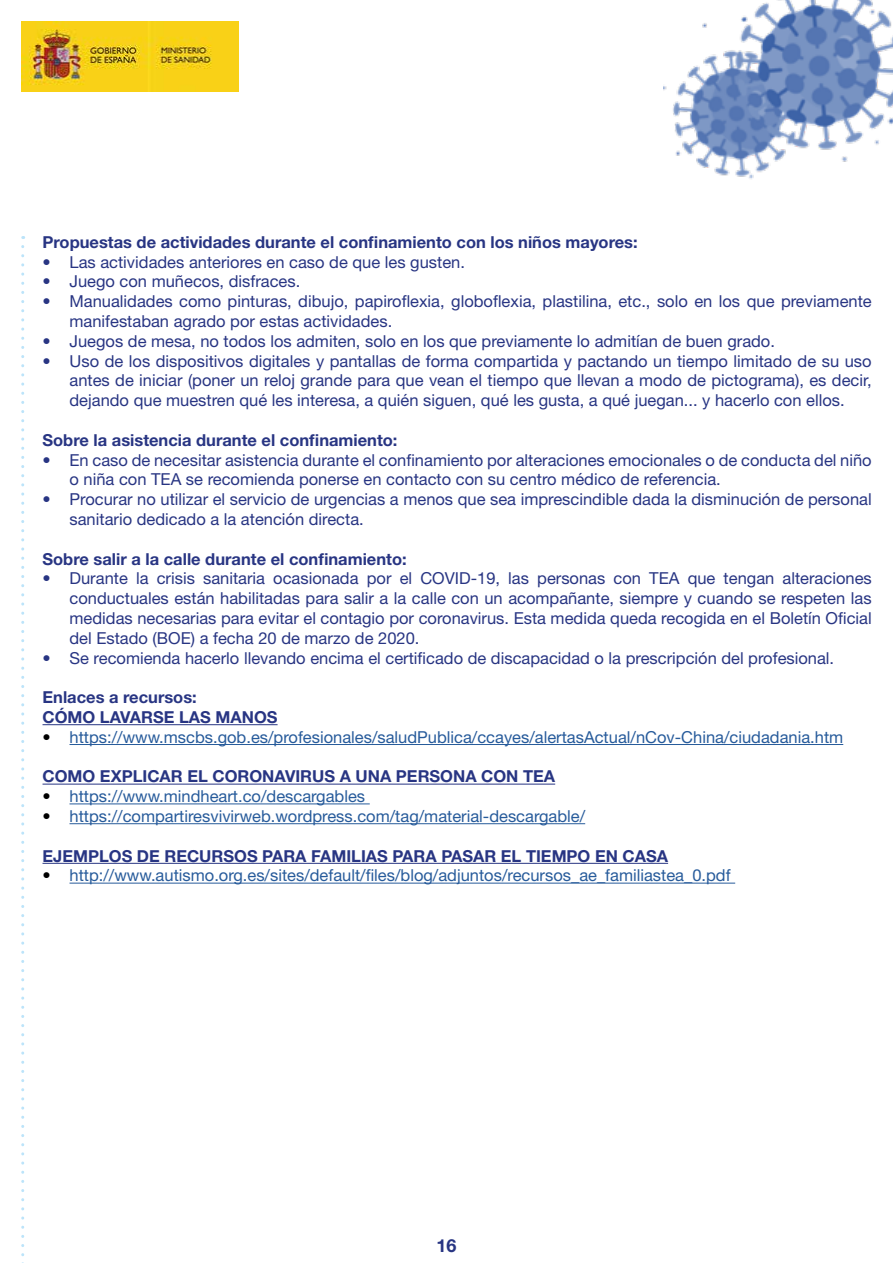
<style>
.page{position:relative;width:893px;height:1263px;background:#fff}
.page>*{position:absolute;margin:0;border:0;box-sizing:border-box;transform-origin:0 0}
.t1{font:700 18px "Helvetica Neue LT Std";color:#283583}
.t2{font:16.5px/19.8px "Helvetica Neue LT Std";color:#283583}
.t3{font:16.5px "Helvetica Neue LT Std";color:#275b9b}
.t4{font:700 16.5px/19.8px "Helvetica Neue LT Std";color:#283583}
.s1{color:#000}
</style>
<div class="page">
<img style="left:663px;top:0;width:230px;height:179px">
<img style="left:21px;top:21px;width:218px;height:70px">
<svg style="left:21px;top:246px;width:3px;height:1017px"></svg>
<hr style="left:43px;top:724px;width:235px;height:1px;background:#283583">
<hr style="left:70px;top:744px;width:773px;height:1px;background:#275b9b">
<hr style="left:43px;top:784px;width:512px;height:1px;background:#283583">
<hr style="left:70px;top:803px;width:300px;height:1px;background:#275b9b">
<hr style="left:70px;top:823px;width:515px;height:1px;background:#275b9b">
<hr style="left:43px;top:863px;width:625px;height:1px;background:#283583">
<hr style="left:70px;top:883px;width:665px;height:1px;background:#275b9b">
<p class="t4" style="left:43px;top:232px;width:597px">Propuestas de actividades durante el confinamiento con los niños mayores:</p>
<p class="t2" style="left:43px;top:252px;width:424px">• Las actividades anteriores en caso de que les gusten.</p>
<p class="t2" style="left:43px;top:271px;width:259px">• Juego con muñecos, disfraces.</p>
<p class="t2" style="left:70px;top:291px;width:804px;text-indent:-27px">• Manualidades como pinturas, dibujo, papiroflexia, globoflexia, plastilina, etc., solo en los que previamente manifestaban agrado por estas actividades.</p>
<p class="t2" style="left:43px;top:331px;width:734px">• Juegos de mesa, no todos los admiten, solo en los que previamente lo admitían de buen grado.</p>
<p class="t2" style="left:70px;top:351px;width:804px;text-align:justify;text-indent:-27px">• Uso de los dispositivos digitales y pantallas de forma compartida y pactando un tiempo limitado de su uso antes de iniciar (poner un reloj grande para que vean el tiempo que llevan a modo de pictograma), es decir, dejando que muestren qué les interesa, a quién siguen, qué les gusta, a qué juegan... y hacerlo con ellos.</p>
<p class="t4" style="left:43px;top:430px;width:356px">Sobre la asistencia durante el confinamiento:</p>
<p class="t2" style="left:70px;top:450px;width:804px;text-indent:-27px">• En caso de necesitar asistencia durante el confinamiento por alteraciones emocionales o de conducta del niño o niña con TEA se recomienda ponerse en contacto con su centro médico de referencia.</p>
<p class="t2" style="left:70px;top:489px;width:804px;text-indent:-27px">• Procurar no utilizar el servicio de urgencias a menos que sea imprescindible dada la disminución de personal sanitario dedicado a la atención directa.</p>
<p class="t4" style="left:43px;top:548px;width:366px">Sobre salir a la calle durante el confinamiento:</p>
<p class="t2" style="left:70px;top:568px;width:804px;text-align:justify;text-indent:-27px">• Durante la crisis sanitaria ocasionada por el COVID-19, las personas con TEA que tengan alteraciones conductuales están habilitadas para salir a la calle con un acompañante, siempre y cuando se respeten las medidas necesarias para evitar el contagio por coronavirus. Esta medida queda recogida en el Boletín Oficial del Estado (BOE) a fecha 20 de marzo de 2020.</p>
<p class="t2" style="left:43px;top:648px;width:793px">• Se recomienda hacerlo llevando encima el certificado de discapacidad o la prescripción del profesional.</p>
<p class="t4" style="left:43px;top:687px;width:237px">Enlaces a recursos:<br>CÓMO LAVARSE LAS MANOS</p>
<p class="t3" style="left:43px;top:727px;width:802px"><span class="s1">•</span> https://www.mscbs.gob.es/profesionales/saludPublica/ccayes/alertasActual/nCov-China/ciudadania.htm</p>
<p class="t4" style="left:43px;top:766px;width:514px">COMO EXPLICAR EL CORONAVIRUS A UNA PERSONA CON TEA</p>
<p class="t3" style="left:43px;top:786px;width:324px"><span class="s1">•</span> https://www.mindheart.co/descargables</p>
<p class="t3" style="left:43px;top:806px;width:544px"><span class="s1">•</span> https://compartiresvivirweb.wordpress.com/tag/material-descargable/</p>
<p class="t4" style="left:43px;top:845px;width:627px">EJEMPLOS DE RECURSOS PARA FAMILIAS PARA PASAR EL TIEMPO EN CASA</p>
<p class="t3" style="left:43px;top:866px;width:690px"><span class="s1">•</span> http://www.autismo.org.es/sites/default/files/blog/adjuntos/recursos_ae_familiastea_0.pdf</p>
<p class="t1" style="left:436px;top:1235px;width:22px">16</p>
</div>
